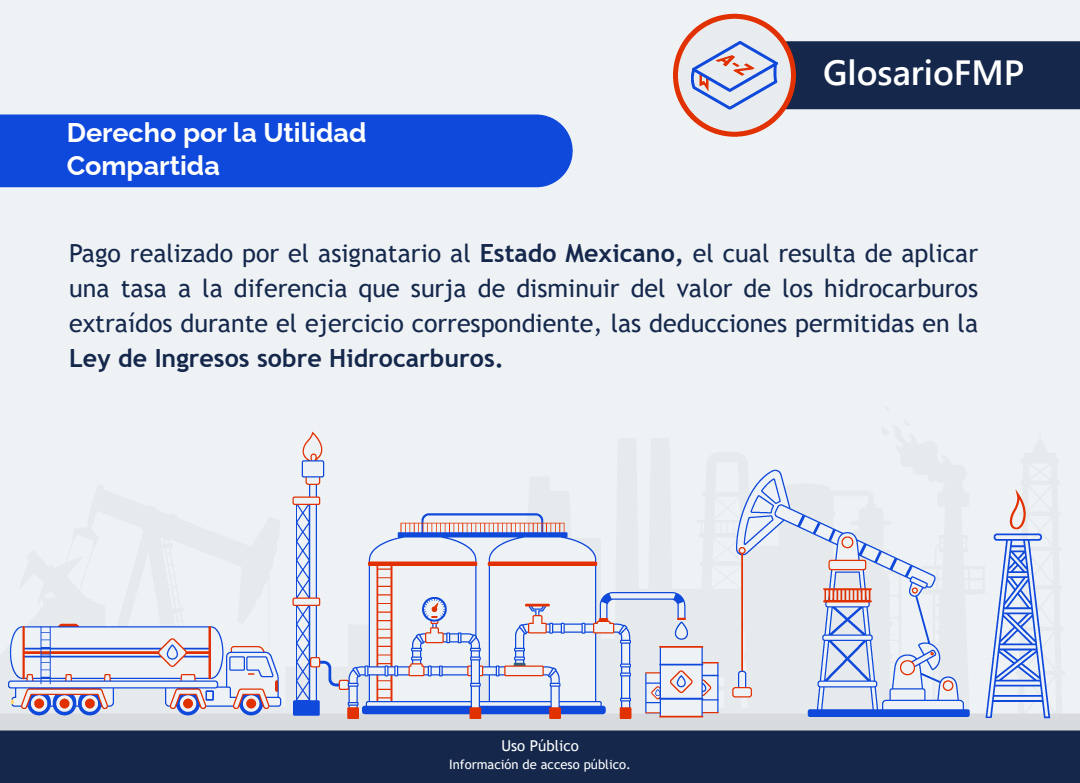
<style>
.page{position:relative;width:1080px;height:783px;background:#fff}
.page>*{position:absolute;margin:0;border:0;box-sizing:border-box;transform-origin:0 0}
.t1{font:600 35px "Segoe UI";color:#fff}
.t2{font:100 27px/33px "Raleway";color:#fff}
.t3{font:25px/35px "Trebuchet MS";color:#15284c;text-align:justify}
.t4{font:15px "Trebuchet MS";color:#fff}
.t5{font:13px "Trebuchet MS";color:#fff}
.s1{font-weight:700}
</style>
<div class="page">
<img style="left:0;top:0;width:1080px;height:783px">
<h1 class="t2" style="left:67px;top:113px;width:301px">Derecho por la Utilidad<br>Compartida</h1>
<h1 class="t1" style="left:823px;top:39px;width:203px">GlosarioFMP</h1>
<p class="t3" style="left:69px;top:235px;width:910px">Pago realizado por el asignatario al <span class="s1">Estado Mexicano,</span> el cual resulta de aplicar una tasa a la diferencia que surja de disminuir del valor de los hidrocarburos extraídos durante el ejercicio correspondiente, las deducciones permitidas en la <span class="s1">Ley de Ingresos sobre Hidrocarburos.</span></p>
<p class="t4" style="left:501px;top:737px;width:79px">Uso Público</p>
<p class="t5" style="left:449px;top:757px;width:183px">Información de acceso público.</p>
</div>
